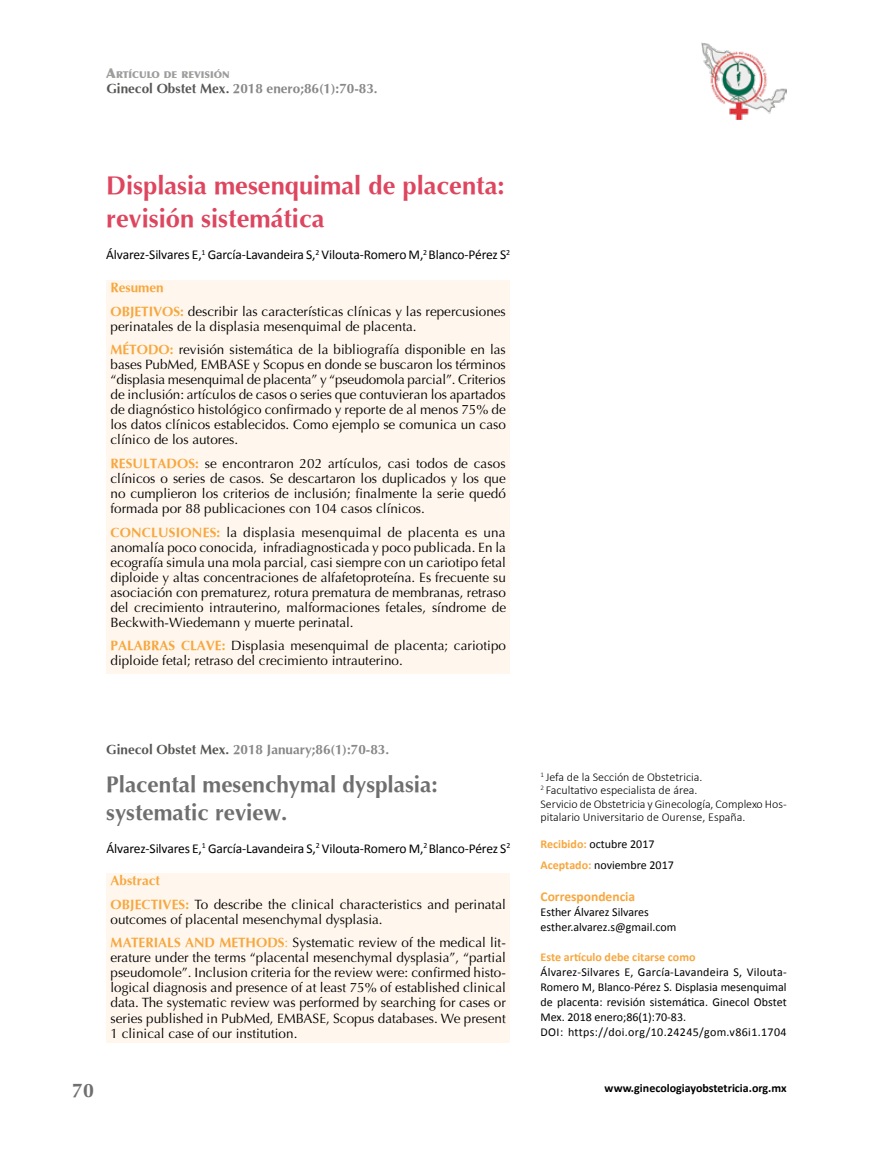
<style>
.page{position:relative;width:893px;height:1149px;background:#fff}
.page>*{position:absolute;margin:0;border:0;box-sizing:border-box;transform-origin:0 0}
.t1{font:700 25.5px/33px "Optima";color:#de465f}
.t2{font:700 22.5px/28.5px "Optima";color:#706f6f}
.t3{font:700 19.5px "Optima";color:#706f6f}
.t4{font:13.5px/15px "Optima";color:#000}
.t5{font:13.5px "Calibri";letter-spacing:-.01em;color:#000}
.t6{font:700 13.5px "Optima";color:#878787}
.t7{font:700 13.5px "Calibri";color:#f7a73e}
.t8{font:12px/15px "Calibri";color:#000}
.t9{font:300 12px/13.5px "Calibri";color:#000}
.t10{font:700 12px "Calibri";color:#000}
.t11{font:700 12px "Calibri";color:#f7a73e}
.t12{font:900 9.45px "Optima";color:#9d9d9c}
.s1{font-size:13.5px}
.s2{color:#575756}
.s3{font-weight:700;color:#f7a73e}
.s4{color:#f7a73e}
</style>
<div class="page">
<img style="left:702px;top:43px;width:85px;height:76px">
<div style="left:106px;top:280px;width:404px;height:393px;background:#fff7ee"></div>
<div style="left:106px;top:872px;width:404px;height:170px;background:#fff7ee"></div>
<p class="t12" style="left:106px;top:69px;width:125px"><span class="s1">A</span>RTÍCULO DE REVISIÓN</p>
<p class="t6" style="left:106px;top:81px;width:273px"><span class="s2">Ginecol Obstet Mex.</span> 2018 enero;86(1):70-83.</p>
<h1 class="t1" style="left:106px;top:169px;width:400px">Displasia mesenquimal de placenta: revisión sistemática</h1>
<p class="t5" style="left:106px;top:246px;width:405px">Álvarez-Silvares E,<sup>1</sup> García-Lavandeira S,<sup>2</sup> Vilouta-Romero M,<sup>2</sup> Blanco-Pérez S<sup>2</sup></p>
<p class="t4" style="left:111px;top:276px;width:397px;line-height:23.5px"><span class="s3">Resumen<br>OBJETIVOS:</span> describir las características clínicas y las repercusiones</p>
<p class="t4" style="left:111px;top:314px;width:397px;line-height:23.5px">perinatales de la displasia mesenquimal de placenta.<br><span class="s3">MÉTODO:</span> revisión sistemática de la bibliografía disponible en las</p>
<p class="t4" style="left:111px;top:357px;width:397px;text-align:justify">bases PubMed, EMBASE y Scopus en donde se buscaron los términos “displasia mesenquimal de placenta” y “pseudomola parcial”. Criterios de inclusión: artículos de casos o series que contuvieran los apartados de diagnóstico histológico confirmado y reporte de al menos 75% de los datos clínicos establecidos. Como ejemplo se comunica un caso clínico de los autores.</p>
<p class="t4" style="left:111px;top:456px;width:397px;text-align:justify"><span class="s3">RESULTADOS:</span> se encontraron 202 artículos, casi todos de casos clínicos o series de casos. Se descartaron los duplicados y los que no cumplieron los criterios de inclusión; finalmente la serie quedó formada por 88 publicaciones con 104 casos clínicos.</p>
<p class="t4" style="left:111px;top:524px;width:397px;text-align:justify"><span class="s3">CONCLUSIONES:</span> la displasia mesenquimal de placenta es una anomalía poco conocida, infradiagnosticada y poco publicada. En la ecografía simula una mola parcial, casi siempre con un cariotipo fetal diploide y altas concentraciones de alfafetoproteína. Es frecuente su asociación con prematurez, rotura prematura de membranas, retraso del crecimiento intrauterino, malformaciones fetales, síndrome de Beckwith-Wiedemann y muerte perinatal.</p>
<p class="t4" style="left:111px;top:638px;width:397px"><span class="s3">PALABRAS CLAVE:</span> Displasia mesenquimal de placenta; cariotipo diploide fetal; retraso del crecimiento intrauterino.</p>
<p class="t6" style="left:106px;top:741px;width:284px"><span class="s2">Ginecol Obstet Mex.</span> 2018 January;86(1):70-83.</p>
<h2 class="t2" style="left:106px;top:769px;width:333px">Placental mesenchymal dysplasia: systematic review.</h2>
<p class="t5" style="left:107px;top:839px;width:405px">Álvarez-Silvares E,<sup>1</sup> García-Lavandeira S,<sup>2</sup> Vilouta-Romero M,<sup>2</sup> Blanco-Pérez S<sup>2</sup></p>
<p class="t4" style="left:111px;top:868px;width:397px;line-height:23.5px"><span class="s3">Abstract<br>OBJECTIVES:</span> To describe the clinical characteristics and perinatal</p>
<p class="t4" style="left:111px;top:907px;width:397px;line-height:23.5px">outcomes of placental mesenchymal dysplasia.<br><span class="s3">MATERIALS AND METHODS</span><span class="s4">:</span> Systematic review of the medical lit-</p>
<p class="t4" style="left:111px;top:950px;width:397px;text-align:justify">erature under the terms “placental mesenchymal dysplasia”, “partial pseudomole”. Inclusion criteria for the review were: confirmed histo&shy;logical diagnosis and presence of at least 75% of established clinical data. The systematic review was performed by searching for cases or series published in PubMed, EMBASE, Scopus databases. We present 1 clinical case of our institution.</p>
<p class="t9" style="left:541px;top:769px;width:248px"><sup>1</sup> Jefa de la Sección de Obstetricia.<br><sup>2</sup> Facultativo especialista de área.<br>Servicio de Obstetricia y Ginecología, Complexo Hos&shy;pitalario Universitario de Ourense, España.</p>
<p class="t8" style="left:541px;top:833px;width:135px;line-height:21px"><span class="s3">Recibido:</span> octubre 2017<br><span class="s3">Aceptado:</span> noviembre 2017</p>
<p class="t7" style="left:541px;top:887px;width:96px">Correspondencia</p>
<p class="t8" style="left:541px;top:904px;width:137px">Esther Álvarez Silvares esther.alvarez.s@gmail.com</p>
<p class="t11" style="left:541px;top:949px;width:156px">Este artículo debe citarse como</p>
<p class="t8" style="left:541px;top:964px;width:248px">Álvarez-Silvares E, García-Lavandeira S, Vilouta-Romero M, Blanco-Pérez S. Displasia mesenquimal de placenta: revisión sistemática. Ginecol Obstet Mex. 2018 enero;86(1):70-83.<br>DOI: https://doi.org/10.24245/gom.v86i1.1704</p>
<h3 class="t3" style="left:72px;top:1079px;width:23px">70</h3>
<p class="t10" style="left:605px;top:1079px;width:184px">www.ginecologiayobstetricia.org.mx</p>
</div>
